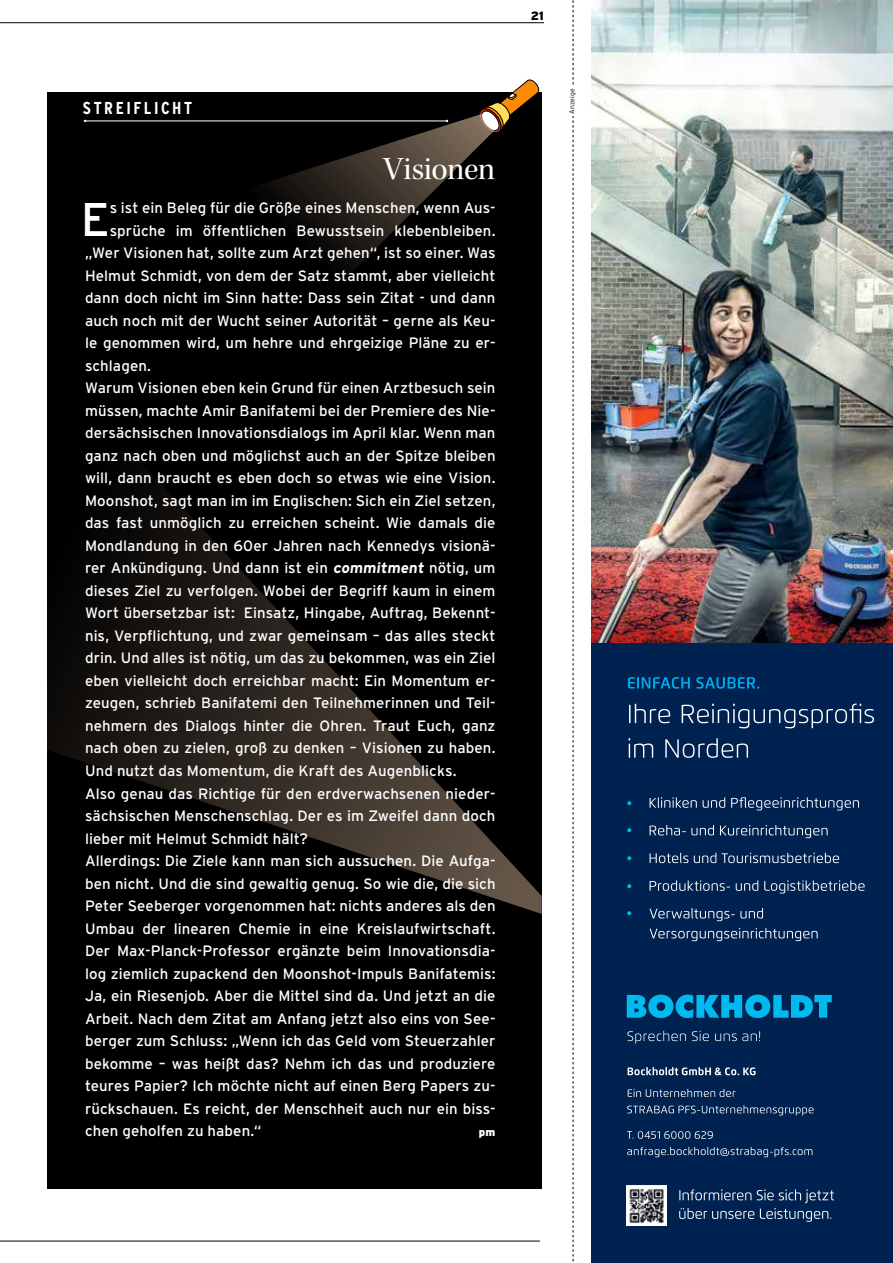
<style>
.page{position:relative;width:893px;height:1263px;background:#fff}
.page>*{position:absolute;margin:0;border:0;box-sizing:border-box;transform-origin:0 0}
.t1{font:47.1px "Interstate";color:#fff}
.t2{font:33px "Kepler Std Subh";letter-spacing:-.01em;color:#fff}
.t3{font:700 condensed 17.25px "Interstate";letter-spacing:.145em;color:#fff}
.t4{font:15px "Interstate";letter-spacing:.005em;color:#fff}
.t5{font:700 14.25px/27.8px "Flexo";color:#00baef;text-align:justify}
.t6{font:900 12px "Interstate";color:#000}
.t7{font:900 11.25px "Interstate";color:#fff}
.t8{font:300 6.75px "Interstate";letter-spacing:.02em;color:#000}
.s1{font-weight:700}
</style>
<div class="page">
<svg style="left:573px;top:0;width:1px;height:1262px"></svg>
<div style="left:569px;top:87px;width:9px;height:29px;background:#fff"></div>
<div style="left:591px;top:642px;width:302px;height:621px;background:#002251"></div>
<svg style="left:629px;top:738px;width:119px;height:20px"></svg>
<svg style="left:629px;top:703px;width:245px;height:25px"></svg>
<svg style="left:628px;top:677px;width:131px;height:12px"></svg>
<img style="left:627px;top:1185px;width:39px;height:40px">
<svg style="left:650px;top:797px;width:209px;height:13px"></svg>
<svg style="left:650px;top:825px;width:178px;height:13px"></svg>
<svg style="left:650px;top:853px;width:189px;height:10px"></svg>
<svg style="left:650px;top:880px;width:215px;height:13px"></svg>
<svg style="left:650px;top:908px;width:113px;height:13px"></svg>
<svg style="left:650px;top:928px;width:168px;height:13px"></svg>
<svg style="left:627px;top:994px;width:205px;height:24px"></svg>
<svg style="left:627px;top:1031px;width:133px;height:13px"></svg>
<svg style="left:679px;top:1189px;width:155px;height:33px"></svg>
<img style="left:591px;top:0;width:302px;height:642px">
<svg style="left:627px;top:1147px;width:185px;height:10px"></svg>
<svg style="left:627px;top:1131px;width:86px;height:8px"></svg>
<svg style="left:627px;top:1105px;width:187px;height:10px"></svg>
<svg style="left:628px;top:1089px;width:107px;height:8px"></svg>
<svg style="left:628px;top:1067px;width:127px;height:8px"></svg>
<hr style="left:0;top:22px;width:544px;height:1px;background:#000">
<div style="left:47px;top:92px;width:495px;height:1096px;background:#000"></div>
<svg style="left:47px;top:576px;width:495px;height:338px"></svg>
<svg style="left:480px;top:79px;width:60px;height:54px"></svg>
<svg style="left:83px;top:113px;width:412px;height:463px"></svg>
<hr style="left:0;top:1241px;width:540px;height:1px;background:#000">
<p class="t3" style="left:83px;top:97px;width:111px">STREIFLICHT</p>
<h2 class="t2" style="left:383px;top:150px;width:114px">Visionen</h2>
<h1 class="t1" style="left:81px;top:191px;width:30px">E</h1>
<p class="t4" style="left:110px;top:199px;width:387px">s ist ein Beleg für die Größe eines Menschen, wenn Aus-</p>
<p class="t4" style="left:110px;top:221px;width:387px">sprüche im öffentlichen Bewusstsein klebenbleiben.</p>
<p class="t4" style="left:85px;top:244px;width:412px">„Wer Visionen hat, sollte zum Arzt gehen“, ist so einer. Was</p>
<p class="t4" style="left:85px;top:266px;width:412px">Helmut Schmidt, von dem der Satz stammt, aber vielleicht</p>
<p class="t4" style="left:85px;top:289px;width:412px">dann doch nicht im Sinn hatte: Dass sein Zitat - und dann</p>
<p class="t4" style="left:85px;top:311px;width:412px">auch noch mit der Wucht seiner Autorität – gerne als Keu-</p>
<p class="t4" style="left:85px;top:334px;width:412px">le genommen wird, um hehre und ehrgeizige Pläne zu er-</p>
<p class="t4" style="left:85px;top:356px;width:68px">schlagen.</p>
<p class="t4" style="left:85px;top:379px;width:412px">Warum Visionen eben kein Grund für einen Arztbesuch sein</p>
<p class="t4" style="left:85px;top:401px;width:412px">müssen, machte Amir Banifatemi bei der Premiere des Nie-</p>
<p class="t4" style="left:85px;top:424px;width:412px">dersächsischen Innovationsdialogs im April klar. Wenn man</p>
<p class="t4" style="left:85px;top:446px;width:412px">ganz nach oben und möglichst auch an der Spitze bleiben</p>
<p class="t4" style="left:85px;top:469px;width:412px">will, dann braucht es eben doch so etwas wie eine Vision.</p>
<p class="t4" style="left:85px;top:491px;width:412px">Moonshot, sagt man im im Englischen: Sich ein Ziel setzen,</p>
<p class="t4" style="left:85px;top:514px;width:412px">das fast unmöglich zu erreichen scheint. Wie damals die</p>
<p class="t4" style="left:85px;top:536px;width:412px">Mondlandung in den 60er Jahren nach Kennedys visionä-</p>
<p class="t4" style="left:85px;top:559px;width:412px">rer Ankündigung. Und dann ist ein <span class="s1">commitment</span> nötig, um</p>
<p class="t4" style="left:85px;top:581px;width:412px">dieses Ziel zu verfolgen. Wobei der Begriff kaum in einem</p>
<p class="t4" style="left:85px;top:604px;width:412px">Wort übersetzbar ist: Einsatz, Hingabe, Auftrag, Bekennt-</p>
<p class="t4" style="left:85px;top:626px;width:412px">nis, Verpflichtung, und zwar gemeinsam – das alles steckt</p>
<p class="t4" style="left:85px;top:649px;width:412px">drin. Und alles ist nötig, um das zu bekommen, was ein Ziel</p>
<p class="t4" style="left:85px;top:671px;width:412px">eben vielleicht doch erreichbar macht: Ein Momentum er-</p>
<p class="t4" style="left:85px;top:694px;width:412px">zeugen, schrieb Banifatemi den Teilnehmerinnen und Teil-</p>
<p class="t4" style="left:85px;top:716px;width:412px">nehmern des Dialogs hinter die Ohren. Traut Euch, ganz</p>
<p class="t4" style="left:85px;top:739px;width:412px">nach oben zu zielen, groß zu denken – Visionen zu haben.</p>
<p class="t4" style="left:85px;top:761px;width:373px">Und nutzt das Momentum, die Kraft des Augenblicks.</p>
<p class="t4" style="left:85px;top:784px;width:412px">Also genau das Richtige für den erdverwachsenen nieder-</p>
<p class="t4" style="left:85px;top:806px;width:412px">sächsischen Menschenschlag. Der es im Zweifel dann doch</p>
<p class="t4" style="left:85px;top:829px;width:225px">lieber mit Helmut Schmidt hält?</p>
<p class="t4" style="left:85px;top:851px;width:412px">Allerdings: Die Ziele kann man sich aussuchen. Die Aufga-</p>
<p class="t4" style="left:85px;top:874px;width:412px">ben nicht. Und die sind gewaltig genug. So wie die, die sich</p>
<p class="t4" style="left:85px;top:896px;width:412px">Peter Seeberger vorgenommen hat: nichts anderes als den</p>
<p class="t4" style="left:85px;top:919px;width:412px">Umbau der linearen Chemie in eine Kreislaufwirtschaft.</p>
<p class="t4" style="left:85px;top:941px;width:412px">Der Max-Planck-Professor ergänzte beim Innovationsdia-</p>
<p class="t4" style="left:85px;top:964px;width:412px">log ziemlich zupackend den Moonshot-Impuls Banifatemis:</p>
<p class="t4" style="left:85px;top:986px;width:412px">Ja, ein Riesenjob. Aber die Mittel sind da. Und jetzt an die</p>
<p class="t4" style="left:85px;top:1009px;width:412px">Arbeit. Nach dem Zitat am Anfang jetzt also eins von See-</p>
<p class="t4" style="left:85px;top:1031px;width:412px">berger zum Schluss: „Wenn ich das Geld vom Steuerzahler</p>
<p class="t4" style="left:85px;top:1054px;width:412px">bekomme – was heißt das? Nehm ich das und produziere</p>
<p class="t4" style="left:85px;top:1076px;width:412px">teures Papier? Ich möchte nicht auf einen Berg Papers zu-</p>
<p class="t4" style="left:85px;top:1099px;width:412px">rückschauen. Es reicht, der Menschheit auch nur ein biss-</p>
<p class="t4" style="left:85px;top:1121px;width:178px">chen geholfen zu haben.“</p>
<p class="t7" style="left:479px;top:1125px;width:18px">pm</p>
<p class="t6" style="left:531px;top:9px;width:15px">21</p>
<p class="t8" style="left:568px;top:114px;width:27px;rotate:-90deg">Anzeige</p>
<p class="t5" style="left:627px;top:789px;width:7px">• • • • •</p>
</div>
